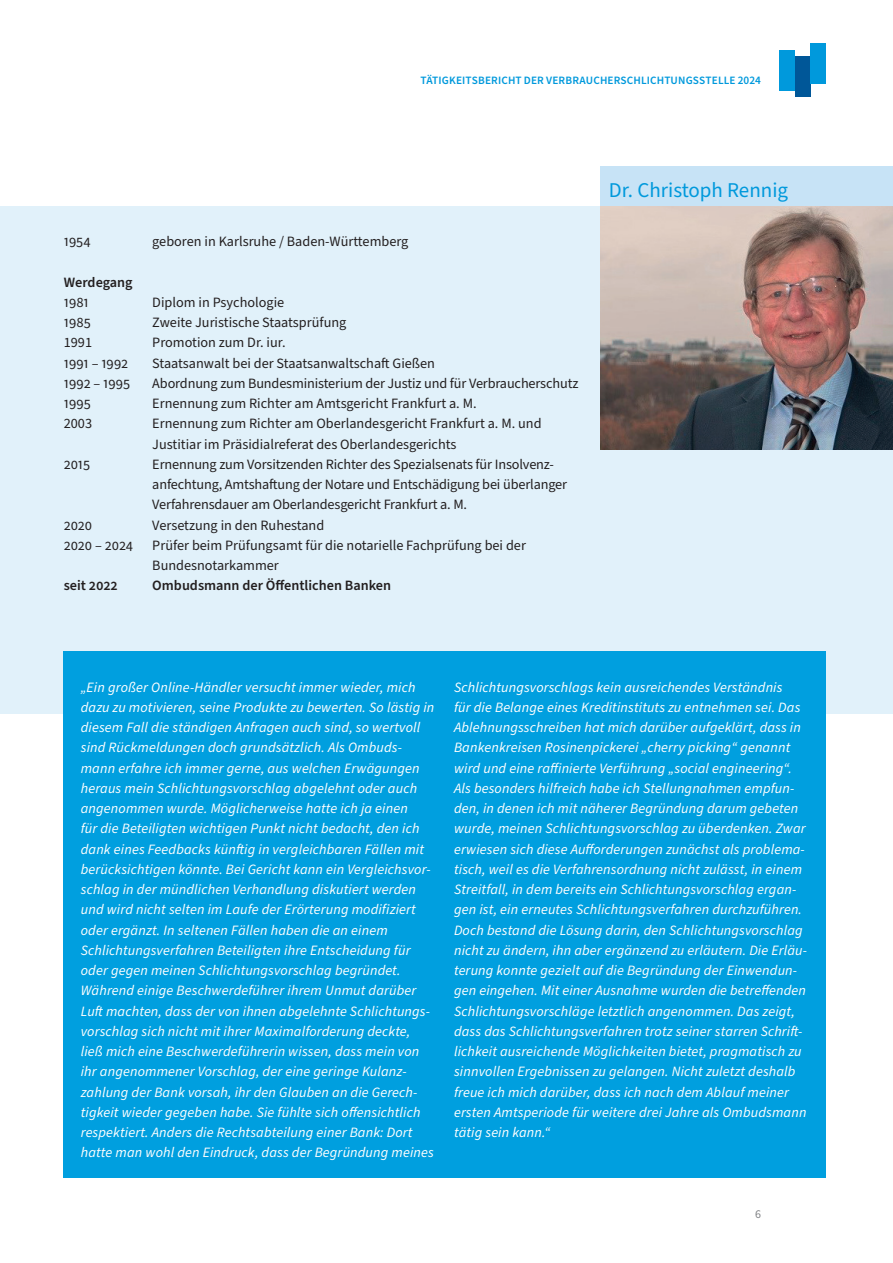
<style>
.page{position:relative;width:893px;height:1263px;background:#fff}
.page>*{position:absolute;margin:0;border:0;box-sizing:border-box;transform-origin:0 0}
.t1{font:21px "Source Sans Pro";color:#0099dc}
.t2{font:italic 14.25px/20.2px "Source Sans Pro";letter-spacing:.01em;color:#fff}
.t3{font:14.25px/20.2px "Source Sans Pro";color:#231f20}
.t4{font:600 14.25px "Source Sans Pro";color:#231f20}
.t5{font:12px "Source Sans Pro";color:#808285}
.t6{font:600 11.25px "Source Sans Pro";letter-spacing:.01em;color:#0099dc}
</style>
<div class="page">
<div style="left:0;top:206px;width:893px;height:507px;background:#e1f1fa"></div>
<div style="left:600px;top:166px;width:293px;height:40px;background:#c7e3f6"></div>
<img style="left:601px;top:206px;width:292px;height:243px">
<div style="left:64px;top:651px;width:762px;height:527px;background:#009fdf"></div>
<div style="left:779px;top:50px;width:16px;height:40px;background:#0099dc"></div>
<div style="left:795px;top:56px;width:15px;height:40px;background:#005798"></div>
<div style="left:810px;top:44px;width:16px;height:40px;background:#0099dc"></div>
<p class="t6" style="left:421px;top:73px;width:342px">TÄTIGKEITSBERICHT DER VERBRAUCHERSCHLICHTUNGSSTELLE 2024</p>
<p class="t3" style="left:64px;top:232px;width:28px">1954</p>
<p class="t3" style="left:152px;top:232px;width:258px">geboren in Karlsruhe / Baden-Württemberg</p>
<p class="t4" style="left:64px;top:272px;width:70px">Werdegang</p>
<p class="t3" style="left:64px;top:292px;width:26px">1981</p>
<p class="t3" style="left:152px;top:292px;width:134px">Diplom in Psychologie</p>
<p class="t3" style="left:64px;top:313px;width:28px">1985</p>
<p class="t3" style="left:152px;top:313px;width:196px">Zweite Juristische Staatsprüfung</p>
<p class="t3" style="left:64px;top:333px;width:30px">1991</p>
<p class="t3" style="left:152px;top:333px;width:135px">Promotion zum Dr. iur.</p>
<p class="t3" style="left:64px;top:353px;width:66px">1991 – 1992</p>
<p class="t3" style="left:152px;top:353px;width:284px">Staatsanwalt bei der Staatsanwaltschaft Gießen</p>
<p class="t3" style="left:64px;top:373px;width:68px">1992 – 1995</p>
<p class="t3" style="left:152px;top:373px;width:428px">Abordnung zum Bundesministerium der Justiz und für Verbraucherschutz</p>
<p class="t3" style="left:64px;top:394px;width:28px">1995</p>
<p class="t3" style="left:152px;top:394px;width:326px">Ernennung zum Richter am Amtsgericht Frankfurt a. M.</p>
<p class="t3" style="left:64px;top:414px;width:30px">2003</p>
<p class="t3" style="left:152px;top:414px;width:391px">Ernennung zum Richter am Oberlandesgericht Frankfurt a. M. und<br>Justitiar im Präsidialreferat des Oberlandesgerichts</p>
<p class="t3" style="left:64px;top:454px;width:28px">2015</p>
<p class="t3" style="left:152px;top:454px;width:416px">Ernennung zum Vorsitzenden Richter des Spezialsenats für Insolvenz&shy;anfechtung, Amtshaftung der Notare und Entschädigung bei überlanger<br>Verfahrensdauer am Oberlandesgericht Frankfurt a. M.</p>
<p class="t3" style="left:64px;top:515px;width:30px">2020</p>
<p class="t3" style="left:152px;top:515px;width:173px">Versetzung in den Ruhestand</p>
<p class="t3" style="left:64px;top:535px;width:71px">2020 – 2024</p>
<p class="t3" style="left:152px;top:535px;width:375px">Prüfer beim Prüfungsamt für die notarielle Fachprüfung bei der<br>Bundesnotarkammer</p>
<p class="t4" style="left:64px;top:576px;width:56px">seit 2022</p>
<p class="t4" style="left:152px;top:576px;width:240px">Ombudsmann der Öffentlichen Banken</p>
<h1 class="t1" style="left:609px;top:176px;width:181px">Dr. Christoph Rennig</h1>
<p class="t2" style="left:81px;top:677px;width:355px">„Ein großer Online-Händler versucht immer wieder, mich dazu zu motivieren, seine Produkte zu bewerten. So lästig in diesem Fall die ständigen Anfragen auch sind, so wertvoll sind Rückmeldungen doch grundsätzlich. Als Ombuds&shy;mann erfahre ich immer gerne, aus welchen Erwägungen heraus mein Schlichtungsvorschlag abgelehnt oder auch angenommen wurde. Möglicherweise hatte ich ja einen<br>für die Beteiligten wichtigen Punkt nicht bedacht, den ich dank eines Feedbacks künftig in vergleichbaren Fällen mit berücksichtigen könnte. Bei Gericht kann ein Vergleichsvor&shy;schlag in der mündlichen Verhandlung diskutiert werden und wird nicht selten im Laufe der Erörterung modifiziert oder ergänzt. In seltenen Fällen haben die an einem Schlichtungsverfahren Beteiligten ihre Entscheidung für oder gegen meinen Schlichtungsvorschlag begründet.<br>Während einige Beschwerdeführer ihrem Unmut darüber Luft machten, dass der von ihnen abgelehnte Schlichtungs&shy;vorschlag sich nicht mit ihrer Maximalforderung deckte, ließ mich eine Beschwerdeführerin wissen, dass mein von ihr angenommener Vorschlag, der eine geringe Kulanz&shy;zahlung der Bank vorsah, ihr den Glauben an die Gerech&shy;tigkeit wieder gegeben habe. Sie fühlte sich offensichtlich respektiert. Anders die Rechtsabteilung einer Bank: Dort hatte man wohl den Eindruck, dass der Begründung meines</p>
<p class="t2" style="left:454px;top:677px;width:355px">Schlichtungsvorschlags kein ausreichendes Verständnis<br>für die Belange eines Kreditinstituts zu entnehmen sei. Das Ablehnungsschreiben hat mich darüber aufgeklärt, dass in Bankenkreisen Rosinenpickerei „cherry picking“ genannt wird und eine raffinierte Verführung „social engineering“.<br>Als besonders hilfreich habe ich Stellungnahmen empfun&shy;den, in denen ich mit näherer Begründung darum gebeten wurde, meinen Schlichtungsvorschlag zu überdenken. Zwar erwiesen sich diese Aufforderungen zunächst als problema&shy;tisch, weil es die Verfahrensordnung nicht zulässt, in einem Streitfall, in dem bereits ein Schlichtungsvorschlag ergan&shy;gen ist, ein erneutes Schlichtungsverfahren durchzuführen.<br>Doch bestand die Lösung darin, den Schlichtungsvorschlag nicht zu ändern, ihn aber ergänzend zu erläutern. Die Erläu&shy;terung konnte gezielt auf die Begründung der Einwendun&shy;gen eingehen. Mit einer Ausnahme wurden die betreffenden Schlichtungsvorschläge letztlich angenommen. Das zeigt, dass das Schlichtungsverfahren trotz seiner starren Schrift&shy;lichkeit ausreichende Möglichkeiten bietet, pragmatisch zu sinnvollen Ergebnissen zu gelangen. Nicht zuletzt deshalb freue ich mich darüber, dass ich nach dem Ablauf meiner ersten Amtsperiode für weitere drei Jahre als Ombudsmann tätig sein kann.“</p>
<p class="t5" style="left:755px;top:1206px;width:7px">6</p>
</div>
